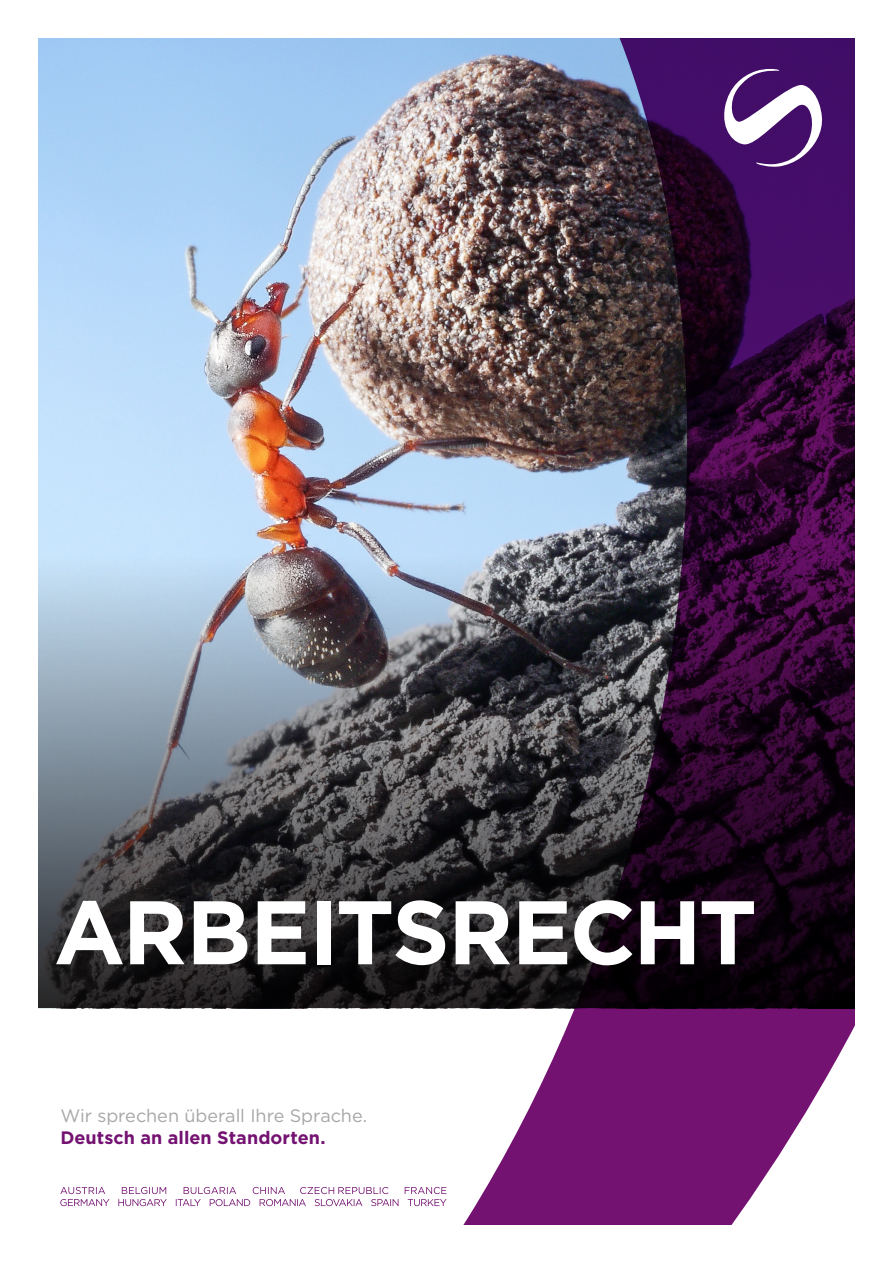
<style>
.page{position:relative;width:893px;height:1263px;background:#fff}
.page>*{position:absolute;margin:0;border:0;box-sizing:border-box;transform-origin:0 0}
.BF24_Titel_Überschrift{font:700 90px "Gotham";letter-spacing:-.025em;color:#fff}
.t1{font:18px "Gotham";color:#a8a6a6}
.t2{font:700 18px "Gotham";letter-spacing:.005em;color:#741272}
</style>
<div class="page">
<img style="left:38px;top:38px;width:362px;height:970px">
<svg style="left:60px;top:1187px;width:339px;height:19px"></svg>
<img style="left:400px;top:38px;width:455px;height:1187px">
<svg style="left:720px;top:68px;width:105px;height:99px"></svg>
<p class="BF24_Titel_Überschrift" style="left:54px;top:873px;width:704px">ARBEITSRECHT</p>
<p class="t1" style="left:60px;top:1104px;width:308px">Wir sprechen überall Ihre Sprache.</p>
<p class="t2" style="left:60px;top:1125px;width:267px">Deutsch an allen Standorten.</p>
</div>
